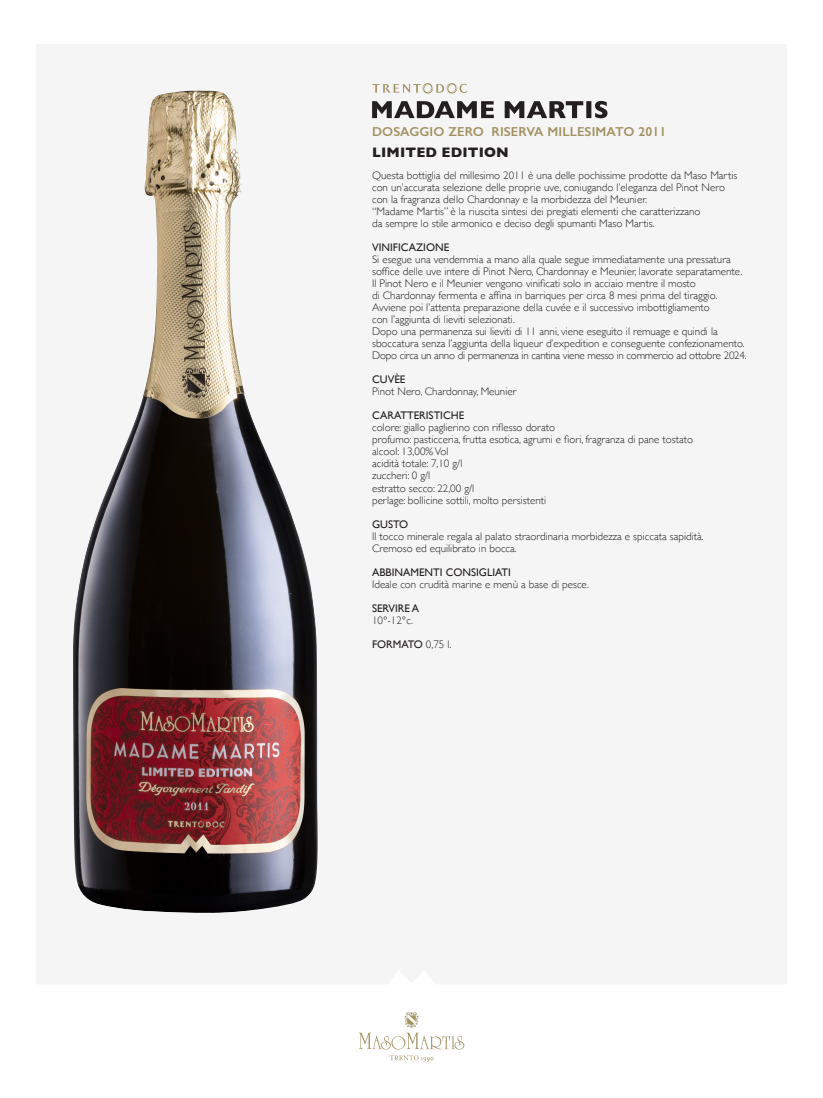
<style>
.page{position:relative;width:823px;height:1098px;background:#fff}
.page>*{position:absolute;margin:0;border:0;box-sizing:border-box;transform-origin:0 0}
.t1{font:700 14px "Gill Sans";letter-spacing:.01em;color:#231f20}
.t2{font:600 13px "Gill Sans";letter-spacing:.01em;color:#a29161}
.t3{font:300 11px/12px "Gill Sans";color:#231f20}
.t4{font:11px "Gill Sans";color:#231f20}
.s1{font-weight:300}
</style>
<div class="page">
<svg style="left:372px;top:101px;width:235px;height:17px"></svg>
<svg style="left:372px;top:83px;width:94px;height:11px"></svg>
<svg style="left:358px;top:1012px;width:106px;height:49px"></svg>
<img style="left:73px;top:91px;width:245px;height:822px">
<p class="t2" style="left:372px;top:124px;width:295px">DOSAGGIO ZERO RISERVA MILLESIMATO 2011</p>
<p class="t1" style="left:372px;top:141px;width:138px">LIMITED EDITION</p>
<p class="t3" style="left:372px;top:169px;width:366px">Questa bottiglia del millesimo 2011 è una delle pochissime prodotte da Maso Martis con un’accurata selezione delle proprie uve, coniugando l’eleganza del Pinot Nero</p>
<p class="t3" style="left:372px;top:193px;width:276px">con la fragranza dello Chardonnay e la morbidezza del Meunier.</p>
<p class="t3" style="left:372px;top:205px;width:330px">“Madame Martis” è la riuscita sintesi dei pregiati elementi che caratterizzano</p>
<p class="t3" style="left:372px;top:217px;width:284px">da sempre lo stile armonico e deciso degli spumanti Maso Martis.</p>
<p class="t4" style="left:372px;top:241px;width:79px">VINIFICAZIONE</p>
<p class="t3" style="left:372px;top:253px;width:360px">Si esegue una vendemmia a mano alla quale segue immediatamente una pressatura</p>
<p class="t3" style="left:372px;top:265px;width:371px">soffice delle uve intere di Pinot Nero, Chardonnay e Meunier, lavorate separatamente.</p>
<p class="t3" style="left:372px;top:277px;width:325px">Il Pinot Nero e il Meunier vengono vinificati solo in acciaio mentre il mosto</p>
<p class="t3" style="left:372px;top:289px;width:346px">di Chardonnay fermenta e affina in barriques per circa 8 mesi prima del tiraggio.</p>
<p class="t3" style="left:372px;top:301px;width:339px">Avviene poi l’attenta preparazione della cuvée e il successivo imbottigliamento</p>
<p class="t3" style="left:372px;top:313px;width:144px">con l’aggiunta di lieviti selezionati.</p>
<p class="t3" style="left:372px;top:325px;width:376px">Dopo una permanenza sui lieviti di 11 anni, viene eseguito il remuage e quindi la sboccatura senza l’aggiunta della liqueur d’expedition e conseguente confezionamento.<br>Dopo circa un anno di permanenza in cantina viene messo in commercio ad ottobre 2024.</p>
<p class="t4" style="left:372px;top:373px;width:35px">CUVÈE</p>
<p class="t3" style="left:372px;top:385px;width:146px">Pinot Nero, Chardonnay, Meunier</p>
<p class="t4" style="left:372px;top:409px;width:94px">CARATTERISTICHE</p>
<p class="t3" style="left:372px;top:421px;width:184px">colore: giallo paglierino con riflesso dorato</p>
<p class="t3" style="left:372px;top:433px;width:322px">profumo: pasticceria, frutta esotica, agrumi e fiori, fragranza di pane tostato</p>
<p class="t3" style="left:372px;top:445px;width:78px">alcool: 13,00% Vol</p>
<p class="t3" style="left:372px;top:457px;width:92px">acidità totale: 7,10 g/l</p>
<p class="t3" style="left:372px;top:469px;width:60px">zuccheri: 0 g/l</p>
<p class="t3" style="left:372px;top:481px;width:104px">estratto secco: 22,00 g/l</p>
<p class="t3" style="left:372px;top:493px;width:175px">perlage: bollicine sottili, molto persistenti</p>
<p class="t4" style="left:372px;top:517px;width:37px">GUSTO</p>
<p class="t3" style="left:372px;top:529px;width:333px">Il tocco minerale regala al palato straordinaria morbidezza e spiccata sapidità.</p>
<p class="t3" style="left:372px;top:541px;width:146px">Cremoso ed equilibrato in bocca.</p>
<p class="t4" style="left:372px;top:565px;width:140px">ABBINAMENTI CONSIGLIATI</p>
<p class="t3" style="left:372px;top:577px;width:218px">Ideale con crudità marine e menù a base di pesce.</p>
<p class="t4" style="left:372px;top:601px;width:49px">SERVIRE A</p>
<p class="t3" style="left:372px;top:613px;width:43px">10°-12°c.</p>
<p class="t4" style="left:372px;top:637px;width:81px">FORMATO <span class="s1">0,75 l.</span></p>
</div>
